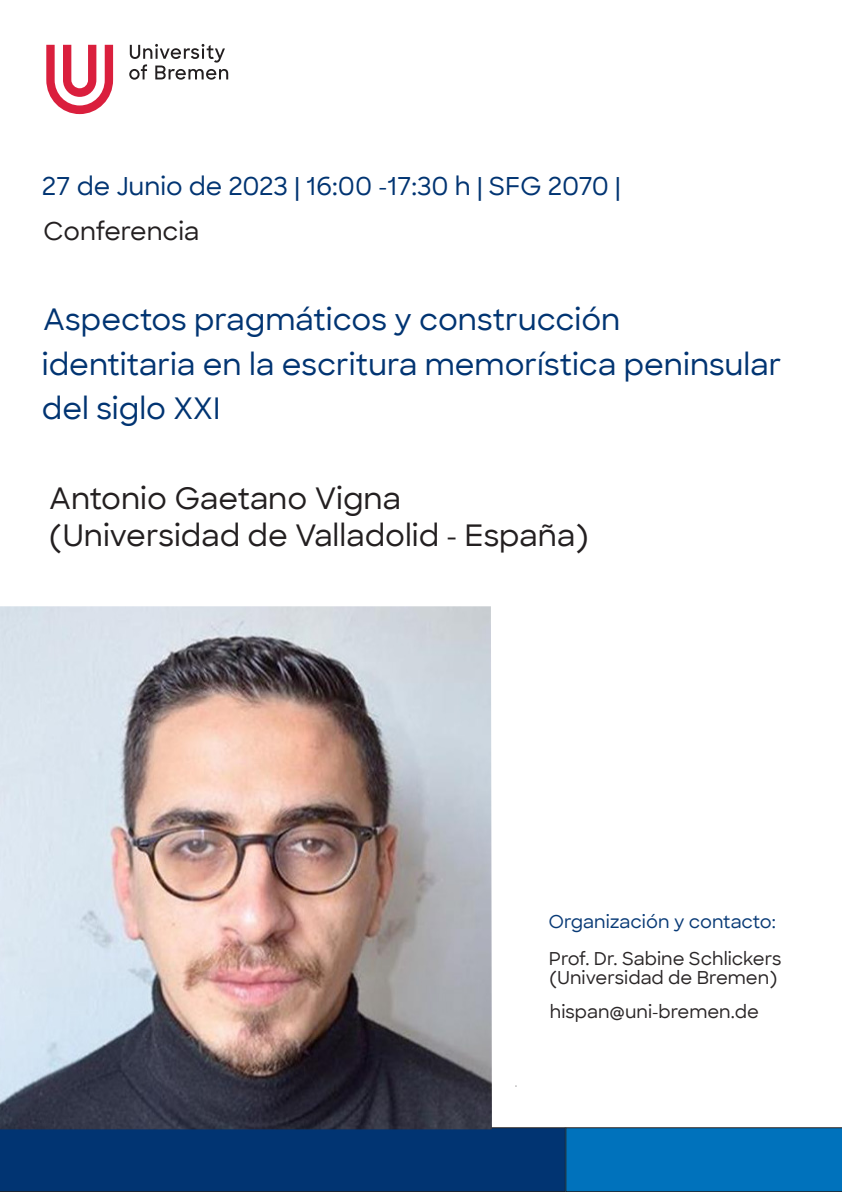
<style>
.page{position:relative;width:842px;height:1192px;background:#fff}
.page>*{position:absolute;margin:0;border:0;box-sizing:border-box;transform-origin:0 0}
.título{font:500 30px "Sharp Sans";color:#013472}
.título-2{font:500 30px "Sharp Sans";color:#231f20}
.título-3{font:500 25px "Sharp Sans";color:#013472}
.título-4{font:500 25px "Sharp Sans";color:#231f20}
.t1{font:500 18px/18.9px "Sharp Sans";color:#231f20}
.t2{font:500 18px "Sharp Sans";color:#013472}
</style>
<div class="page">
<svg style="left:129px;top:44px;width:99px;height:36px"></svg>
<svg style="left:46px;top:45px;width:67px;height:69px"></svg>
<svg style="left:0;top:1127px;width:842px;height:65px;background:#014788"></svg>
<img style="left:0;top:606px;width:492px;height:523px">
<p class="título-3" style="left:42px;top:168px;width:580px">27 de Junio de 2023 | 16:00 -17:30 h | SFG 2070 |</p>
<p class="título-4" style="left:43px;top:213px;width:158px">Conferencia</p>
<p class="título" style="left:43px;top:297px;width:579px">Aspectos pragmáticos y construcción</p>
<p class="título" style="left:42px;top:342px;width:741px">identitaria en la escritura memorística peninsular</p>
<p class="título" style="left:42px;top:386px;width:180px">del siglo XXI</p>
<p class="título-2" style="left:49px;top:476px;width:353px">Antonio Gaetano Vigna</p>
<p class="título-2" style="left:49px;top:512px;width:541px">(Universidad de Valladolid - España)</p>
<p class="t2" style="left:548px;top:908px;width:229px">Organización y contacto:</p>
<p class="t1" style="left:549px;top:948px;width:234px">Prof. Dr. Sabine Schlickers (Universidad de Bremen)</p>
<p class="t1" style="left:550px;top:1001px;width:211px">hispan@uni-bremen.de</p>
</div>
